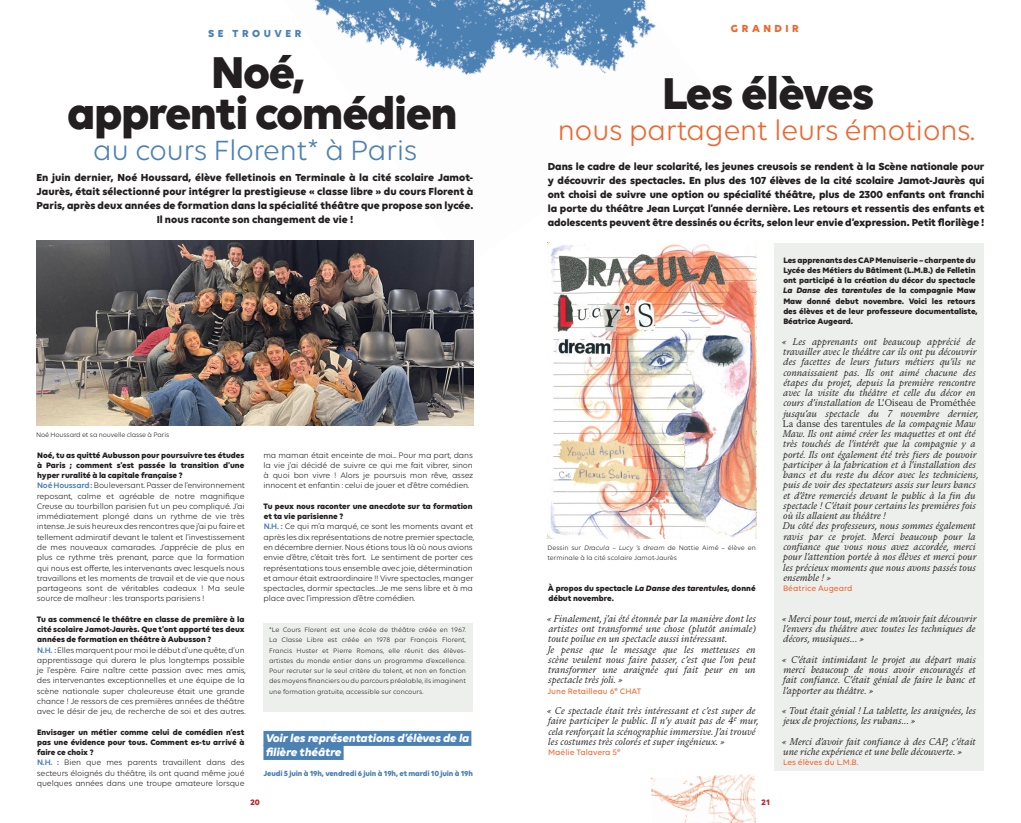
<style>
.page{position:relative;width:1021px;height:823px;background:#fff}
.page>*{position:absolute;margin:0;border:0;box-sizing:border-box;transform-origin:0 0}
.t1{font:700 48px/41px "Volte";letter-spacing:-.03em;color:#231f20;text-align:center}
.t2{font:30px "Volte";letter-spacing:-.02em;color:#ed672f}
.t3{font:30px "Volte";letter-spacing:-.02em;color:#4c81b4}
.t4{font:italic 700 12px/14px "Volte";letter-spacing:-.005em;color:#fff}
.t5{font:700 11px/14px "Volte";color:#231f20;text-align:center}
.t6{font:700 11px "Volte";letter-spacing:.32em;color:#4c81b4}
.t7{font:700 11px "Volte";letter-spacing:.32em;color:#ed672f}
.t8{font:italic 10px/10.2px "Flecha S";color:#231f20;text-align:justify}
.t9{font:8.5px/10.3px "Volte";letter-spacing:-.02em;color:#231f20;text-align:justify}
.t10{font:700 8.5px/10.2px "Volte";letter-spacing:-.005em;color:#231f20;text-align:justify}
.t11{font:500 8.5px "Volte";color:#ed672f}
.t12{font:700 8.5px "Volte";color:#be202a}
.t13{font:700 8px "Volte";letter-spacing:-.02em;color:#4c81b4}
.t14{font:7px/10.2px "Volte";letter-spacing:-.005em;color:#231f20}
.s1{font-weight:600;color:#4c81b4}
.s2{font-style:italic}
.s3{font-style:normal}
</style>
<div class="page">
<img style="left:314px;top:0;width:342px;height:265px">
<img style="left:36px;top:240px;width:437px;height:185px">
<img style="left:547px;top:243px;width:209px;height:295px">
<div style="left:774px;top:243px;width:210px;height:527px;background:#edefed"></div>
<div style="left:263px;top:622px;width:210px;height:89px;background:#edefed"></div>
<div style="left:263px;top:730px;width:208px;height:15px;background:#4c81b4"></div>
<div style="left:263px;top:744px;width:80px;height:15px;background:#4c81b4"></div>
<img style="left:650px;top:774px;width:106px;height:48px">
<p class="t6" style="left:208px;top:26px;width:95px">SE TROUVER</p>
<p class="t1" style="left:67px;top:50px;width:392px">Noé,<br>apprenti comédien</p>
<p class="t3" style="left:93px;top:133px;width:326px">au cours Florent* à Paris</p>
<p class="t5" style="left:37px;top:169px;width:438px">En juin dernier, Noé Houssard, élève felletinois en Terminale à la cité scolaire Jamot-Jaurès, était sélectionné pour intégrer la prestigieuse « classe libre » du cours Florent à Paris, après deux années de formation dans la spécialité théâtre que propose son lycée.<br>Il nous raconte son changement de vie !</p>
<p class="t14" style="left:36px;top:429px;width:134px">Noé Houssard et sa nouvelle classe à Paris</p>
<p class="t10" style="left:37px;top:449px;width:209px">Noé, tu as quitté Aubusson pour poursuivre tes études à Paris ; comment s’est passée la transition d’une hyper ruralité à la capitale française ?</p>
<p class="t9" style="left:37px;top:480px;width:210px"><span class="s1">Noé Houssard :</span> Bouleversant. Passer de l’environnement reposant, calme et agréable de notre magnifique Creuse au tourbillon parisien fut un peu compliqué. J’ai immédiatement plongé dans un rythme de vie très intense. Je suis heureux des rencontres que j’ai pu faire et tellement admiratif devant le talent et l’investissement de mes nouveaux camarades. J’apprécie de plus en plus ce rythme très prenant, parce que la formation qui nous est offerte, les intervenants avec lesquels nous travaillons et les moments de travail et de vie que nous partageons sont de véritables cadeaux ! Ma seule source de malheur : les transports parisiens !</p>
<p class="t10" style="left:37px;top:613px;width:209px">Tu as commencé le théâtre en classe de première à la cité scolaire Jamot-Jaurès. Que t’ont apporté tes deux années de formation en théâtre à Aubusson ?</p>
<p class="t9" style="left:37px;top:644px;width:210px;text-align:left"><span class="s1">N.H. :</span> Elles marquent pour moi le début d’une quête, d’un apprentissage qui durera le plus longtemps possible je l’espère. Faire naître cette passion avec mes amis, des intervenantes exceptionnelles et une équipe de la scène nationale super chaleureuse était une grande chance ! Je ressors de ces premières années de théâtre avec le désir de jeu, de recherche de soi et des autres.</p>
<p class="t10" style="left:37px;top:726px;width:209px">Envisager un métier comme celui de comédien n’est pas une évidence pour tous. Comment es-tu arrivé à faire ce choix ?</p>
<p class="t9" style="left:37px;top:757px;width:209px"><span class="s1">N.H. :</span> Bien que mes parents travaillent dans des secteurs éloignés du théâtre, ils ont quand même joué quelques années dans une troupe amateure lorsque</p>
<p class="t9" style="left:263px;top:449px;width:211px">ma maman était enceinte de moi... Pour ma part, dans la vie j’ai décidé de suivre ce qui me fait vibrer, sinon à quoi bon vivre ! Alors je poursuis mon rêve, assez innocent et enfantin : celui de jouer et d’être comédien.</p>
<p class="t10" style="left:263px;top:500px;width:211px">Tu peux nous raconter une anecdote sur ta formation et ta vie parisienne ?</p>
<p class="t9" style="left:263px;top:521px;width:212px;text-align:left"><span class="s1">N.H. :</span> Ce qui m’a marqué, ce sont les moments avant et après les dix représentations de notre premier spectacle, en décembre dernier. Nous étions tous là où nous avions envie d’être, c’était très fort. Le sentiment de porter ces représentations tous ensemble avec joie, détermination et amour était extraordinaire !! Vivre spectacles, manger spectacles, dormir spectacles…Je me sens libre et à ma place avec l’impression d’être comédien.</p>
<p class="t14" style="left:269px;top:624px;width:198px;text-align:justify">*Le Cours Florent est une école de théâtre créée en 1967.<br>La Classe Libre est créée en 1978 par François Florent, Francis Huster et Pierre Romans, elle réunit des élèves&shy;artistes du monde entier dans un programme d’excellence.<br>Pour recruter sur le seul critère du talent, et non en fonction des moyens financiers ou du parcours préalable, ils imaginent une formation gratuite, accessible sur concours.</p>
<p class="t4" style="left:266px;top:730px;width:205px">Voir les représentations d’élèves de la filière théâtre</p>
<p class="t13" style="left:263px;top:767px;width:211px">Jeudi 5 juin à 19h, vendredi 6 juin à 19h, et mardi 10 juin à 19h</p>
<p class="t7" style="left:731px;top:22px;width:70px">GRANDIR</p>
<p class="t1" style="left:662px;top:71px;width:214px">Les élèves</p>
<p class="t2" style="left:557px;top:113px;width:419px">nous partagent leurs émotions.</p>
<p class="t5" style="left:548px;top:159px;width:438px;text-align:justify">Dans le cadre de leur scolarité, les jeunes creusois se rendent à la Scène nationale pour y découvrir des spectacles. En plus des 107 élèves de la cité scolaire Jamot-Jaurès qui ont choisi de suivre une option ou spécialité théâtre, plus de 2300 enfants ont franchi la porte du théâtre Jean Lurçat l’année dernière. Les retours et ressentis des enfants et adolescents peuvent être dessinés ou écrits, selon leur envie d’expression. Petit florilège !</p>
<p class="t10" style="left:783px;top:254px;width:196px;text-align:left">Les apprenants des CAP Menuiserie – charpente du Lycée des Métiers du Bâtiment (L.M.B.) de Felletin ont participé à la création du décor du spectacle <span class="s2">La Danse des tarentules</span> de la compagnie Maw Maw donné debut novembre. Voici les retours des élèves et de leur professeure documentaliste, Béatrice Augeard.</p>
<p class="t8" style="left:781px;top:336px;width:199px;text-align:left">« Les apprenants ont beaucoup apprécié de travailler avec le théâtre car ils ont pu découvrir des facettes de leurs futurs métiers qu’ils ne connaissaient pas. Ils ont aimé chacune des étapes du projet, depuis la première rencontre avec la visite du théâtre et celle du décor en cours d’installation de <span class="s3">L’Oiseau de Prométhée </span>jusqu’au spectacle du 7 novembre dernier, <span class="s3">La danse des tarentules</span> de la compagnie Maw Maw. Ils ont aimé créer les maquettes et ont été très touchés de l’intérêt que la compagnie y a porté. Ils ont également été très fiers de pouvoir participer à la fabrication et à l’installation des bancs et du reste du décor avec les techniciens, puis de voir des spectateurs assis sur leurs bancs et d’être remerciés devant le public à la fin du spectacle ! C’était pour certains les premières fois où ils allaient au théâtre !</p>
<p class="t8" style="left:782px;top:520px;width:195px">Du côté des professeurs, nous sommes également ravis par ce projet. Merci beaucoup pour la confiance que vous nous avez accordée, merci pour l’attention portée à nos élèves et merci pour les précieux moments que nous avons passés tous ensemble ! »</p>
<p class="t11" style="left:783px;top:583px;width:71px">Béatrice Augeard</p>
<p class="t8" style="left:781px;top:613px;width:196px">« Merci pour tout, merci de m’avoir fait découvrir l’envers du théâtre avec toutes les techniques de décors, musiques... »</p>
<p class="t8" style="left:781px;top:654px;width:196px">« C’était intimidant le projet au départ mais merci beaucoup de nous avoir encouragés et fait confiance. C’était génial de faire le banc et l’apporter au théâtre. »</p>
<p class="t8" style="left:781px;top:705px;width:196px">« Tout était génial ! La tablette, les araignées, les jeux de projections, les rubans... »</p>
<p class="t8" style="left:781px;top:736px;width:195px">« Merci d’avoir fait confiance à des CAP, c’était une riche expérience et une belle découverte. »</p>
<p class="t11" style="left:783px;top:757px;width:77px">Les élèves du L.M.B.</p>
<p class="t14" style="left:547px;top:542px;width:210px">Dessin sur <span class="s2">Dracula – Lucy ‘s dream</span> de Nattie Aimé – élève en terminale à la cité scolaire Jamot-Jaurès</p>
<p class="t10" style="left:548px;top:582px;width:209px">À propos du spectacle <span class="s2">La Danse des tarentules</span>, donné début novembre.</p>
<p class="t8" style="left:547px;top:613px;width:211px">« Finalement, j’ai été étonnée par la manière dont les artistes ont transformé une chose (plutôt animale) toute poilue en un spectacle aussi intéressant.</p>
<p class="t8" style="left:547px;top:643px;width:210px">Je pense que le message que les metteuses en scène veulent nous faire passer, c’est que l’on peut transformer une araignée qui fait peur en un spectacle très joli. »</p>
<p class="t11" style="left:547px;top:685px;width:95px">June Retailleau 6<sup>e</sup> CHAT</p>
<p class="t8" style="left:547px;top:705px;width:213px;text-align:left">« Ce spectacle était très intéressant et c’est super de faire participer le public. Il n’y avait pas de 4<sup>e</sup> mur, cela renforçait la scénographie immersive. J’ai trouvé les costumes très colorés et super ingénieux. »</p>
<p class="t11" style="left:548px;top:747px;width:74px">Maëlie Talavera 5<sup>e</sup></p>
<p class="t12" style="left:250px;top:796px;width:11px">20</p>
<p class="t12" style="left:761px;top:796px;width:10px">21</p>
</div>
